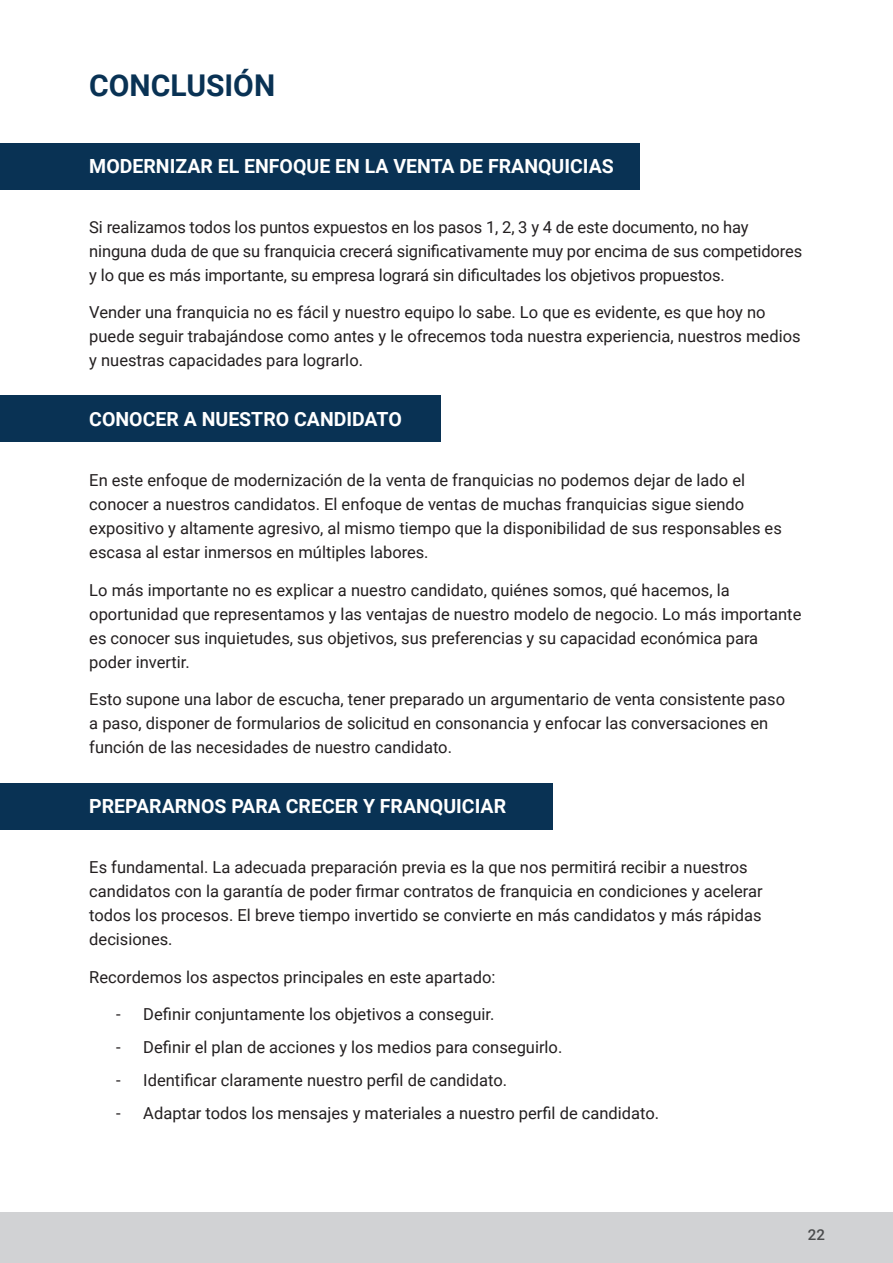
<style>
.page{position:relative;width:893px;height:1263px;background:#fff}
.page>*{position:absolute;margin:0;border:0;box-sizing:border-box;transform-origin:0 0}
.t1{font:700 30px "Roboto";color:#093254}
.t2{font:700 19.5px "Roboto";color:#fff}
.t3{font:16.5px/24px "Roboto";color:#231f20}
.t4{font:500 15px "Roboto";color:#4b4c4d}
</style>
<div class="page">
<div style="left:0;top:1212px;width:893px;height:51px;background:#d1d2d4"></div>
<div style="left:0;top:143px;width:640px;height:47px;background:#093254"></div>
<div style="left:0;top:395px;width:441px;height:47px;background:#093254"></div>
<div style="left:0;top:783px;width:553px;height:46px;background:#093254"></div>
<p class="t1" style="left:89px;top:64px;width:187px">CONCLUSIÓN</p>
<p class="t2" style="left:89px;top:152px;width:526px">MODERNIZAR EL ENFOQUE EN LA VENTA DE FRANQUICIAS</p>
<p class="t3" style="left:89px;top:214px;width:714px">Si realizamos todos los puntos expuestos en los pasos 1, 2, 3 y 4 de este documento, no hay ninguna duda de que su franquicia crecerá significativamente muy por encima de sus competidores y lo que es más importante, su empresa logrará sin dificultades los objetivos propuestos.</p>
<p class="t3" style="left:89px;top:300px;width:713px">Vender una franquicia no es fácil y nuestro equipo lo sabe. Lo que es evidente, es que hoy no puede seguir trabajándose como antes y le ofrecemos toda nuestra experiencia, nuestros medios y nuestras capacidades para lograrlo.</p>
<p class="t2" style="left:89px;top:406px;width:314px">CONOCER A NUESTRO CANDIDATO</p>
<p class="t3" style="left:89px;top:468px;width:694px">En este enfoque de modernización de la venta de franquicias no podemos dejar de lado el conocer a nuestros candidatos. El enfoque de ventas de muchas franquicias sigue siendo expositivo y altamente agresivo, al mismo tiempo que la disponibilidad de sus responsables es escasa al estar inmersos en múltiples labores.</p>
<p class="t3" style="left:89px;top:577px;width:714px">Lo más importante no es explicar a nuestro candidato, quiénes somos, qué hacemos, la oportunidad que representamos y las ventajas de nuestro modelo de negocio. Lo más importante es conocer sus inquietudes, sus objetivos, sus preferencias y su capacidad económica para poder invertir.</p>
<p class="t3" style="left:89px;top:687px;width:697px">Esto supone una labor de escucha, tener preparado un argumentario de venta consistente paso a paso, disponer de formularios de solicitud en consonancia y enfocar las conversaciones en función de las necesidades de nuestro candidato.</p>
<p class="t2" style="left:89px;top:793px;width:418px">PREPARARNOS PARA CRECER Y FRANQUICIAR</p>
<p class="t3" style="left:89px;top:855px;width:675px">Es fundamental. La adecuada preparación previa es la que nos permitirá recibir a nuestros candidatos con la garantía de poder firmar contratos de franquicia en condiciones y acelerar todos los procesos. El breve tiempo invertido se convierte en más candidatos y más rápidas decisiones.</p>
<p class="t3" style="left:89px;top:964px;width:408px">Recordemos los aspectos principales en este apartado:</p>
<p class="t3" style="left:116px;top:1002px;width:380px">- Definir conjuntamente los objetivos a conseguir.</p>
<p class="t3" style="left:116px;top:1035px;width:448px">- Definir el plan de acciones y los medios para conseguirlo.</p>
<p class="t3" style="left:116px;top:1068px;width:392px">- Identificar claramente nuestro perfil de candidato.</p>
<p class="t3" style="left:116px;top:1101px;width:544px">- Adaptar todos los mensajes y materiales a nuestro perfil de candidato.</p>
<p class="t4" style="left:808px;top:1224px;width:19px">22</p>
</div>
